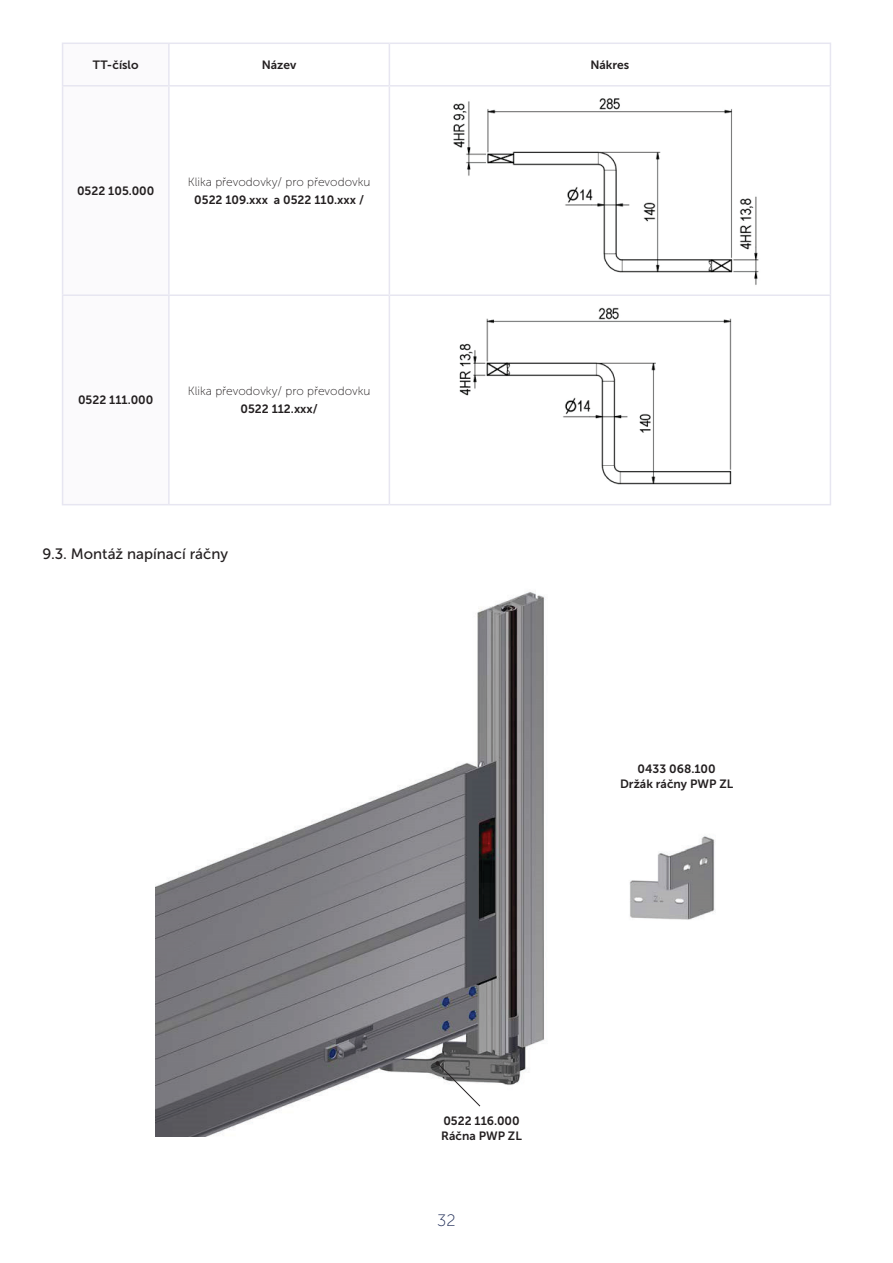
<style>
.page{position:relative;width:893px;height:1263px;background:#fff}
.page>*{position:absolute;margin:0;border:0;box-sizing:border-box;transform-origin:0 0}
.t1{font:16.5px "Museo Sans 100";color:#1f2c56}
._1_1_-_podnadpis_tucne{font:15px "Museo Sans 500";color:#231f20}
.tabulky_tucne{font:12px "Museo Sans 700";color:#231f20}
.tabulky_normalni{font:12px "Museo Sans 100";color:#231f20}
.popisky_tucne{font:12px/14.4px "Museo Sans 700";color:#231f20}
</style>
<div class="page">
<img style="left:155px;top:591px;width:390px;height:545px">
<img style="left:629px;top:836px;width:86px;height:84px">
<svg style="left:436px;top:1062px;width:45px;height:45px"></svg>
<svg style="left:63px;top:44px;width:1px;height:460px"></svg>
<hr style="left:168px;top:44px;width:2px;height:41px;background:#e7e6f1">
<hr style="left:389px;top:44px;width:1px;height:41px;background:#e7e6f1">
<hr style="left:62px;top:85px;width:107px;height:2px;background:#e7e6f1">
<hr style="left:169px;top:85px;width:220px;height:2px;background:#e7e6f1">
<hr style="left:168px;top:87px;width:2px;height:207px;background:#e7e6f1">
<hr style="left:389px;top:85px;width:442px;height:2px;background:#e7e6f1">
<hr style="left:389px;top:87px;width:1px;height:207px;background:#e7e6f1">
<hr style="left:62px;top:294px;width:107px;height:2px;background:#e7e6f1">
<hr style="left:169px;top:294px;width:220px;height:2px;background:#e7e6f1">
<hr style="left:168px;top:296px;width:2px;height:208px;background:#e7e6f1">
<hr style="left:389px;top:294px;width:442px;height:2px;background:#e7e6f1">
<hr style="left:389px;top:296px;width:1px;height:208px;background:#e7e6f1">
<hr style="left:62px;top:43px;width:107px;height:1px;background:#e7e6f1">
<hr style="left:62px;top:44px;width:1px;height:41px;background:#e7e6f1">
<hr style="left:169px;top:43px;width:220px;height:1px;background:#e7e6f1">
<hr style="left:389px;top:43px;width:442px;height:1px;background:#e7e6f1">
<hr style="left:830px;top:44px;width:1px;height:41px;background:#e7e6f1">
<hr style="left:62px;top:87px;width:1px;height:207px;background:#e7e6f1">
<hr style="left:830px;top:87px;width:1px;height:207px;background:#e7e6f1">
<hr style="left:62px;top:296px;width:1px;height:208px;background:#e7e6f1">
<hr style="left:830px;top:296px;width:1px;height:208px;background:#e7e6f1">
<hr style="left:62px;top:504px;width:107px;height:1px;background:#e7e6f1">
<hr style="left:169px;top:504px;width:220px;height:1px;background:#e7e6f1">
<hr style="left:389px;top:504px;width:442px;height:1px;background:#e7e6f1">
<img style="left:453px;top:98px;width:306px;height:187px">
<img style="left:459px;top:307px;width:273px;height:178px">
<p class="tabulky_tucne" style="left:93px;top:58px;width:47px">TT-číslo</p>
<p class="tabulky_tucne" style="left:262px;top:58px;width:36px">Název</p>
<p class="tabulky_tucne" style="left:590px;top:58px;width:40px">Nákres</p>
<p class="tabulky_tucne" style="left:77px;top:184px;width:79px">0522 105.000</p>
<p class="tabulky_normalni" style="left:188px;top:176px;width:184px">Klika převodovky/ pro převodovku</p>
<p class="tabulky_tucne" style="left:194px;top:193px;width:171px">0522 109.xxx a 0522 110.xxx /</p>
<p class="tabulky_tucne" style="left:78px;top:394px;width:77px">0522 111.000</p>
<p class="tabulky_normalni" style="left:188px;top:385px;width:184px">Klika převodovky/ pro převodovku</p>
<p class="tabulky_tucne" style="left:240px;top:403px;width:79px">0522 112.xxx/</p>
<p class="_1_1_-_podnadpis_tucne" style="left:43px;top:546px;width:187px">9.3. Montáž napínací ráčny</p>
<p class="popisky_tucne" style="left:638px;top:762px;width:80px">0433 068.100</p>
<p class="popisky_tucne" style="left:620px;top:776px;width:115px">Držák ráčny PWP ZL</p>
<p class="popisky_tucne" style="left:441px;top:1114px;width:82px">0522 116.000<br>Ráčna PWP ZL</p>
<h1 class="t1" style="left:437px;top:1212px;width:20px">32</h1>
</div>
